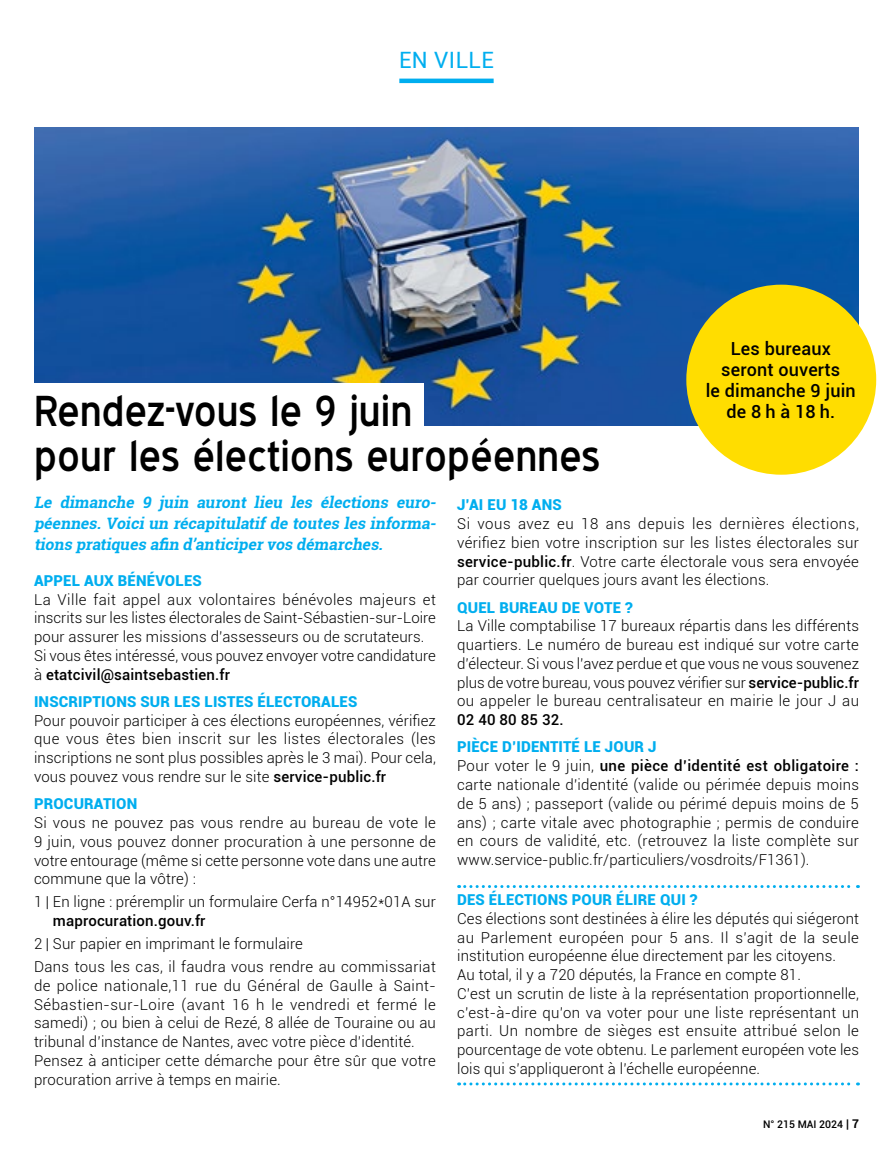
<style>
.page{position:relative;width:893px;height:1149px;background:#fff}
.page>*{position:absolute;margin:0;border:0;box-sizing:border-box;transform-origin:0 0}
.t1{font:42px/45px "Blue Highway";color:#000}
.t2{font:22.5px "Roboto";letter-spacing:.02em;color:#00aeef}
.t3{font:500 18px/21px "Roboto";letter-spacing:.01em;color:#000;text-align:center}
.t4{font:italic 700 15.75px/21px "Roboto Slab";color:#00aeef;text-align:justify}
.t5{font:300 15px/18.8px "Roboto";letter-spacing:.01em;color:#000}
.t6{font:900 15px "Roboto";letter-spacing:.01em;color:#00aeef}
.t7{font:500 15px "Roboto";letter-spacing:.01em;color:#000}
.t8{font:500 10.5px "Roboto";color:#000}
.s1{font-weight:500}
.s2{font-weight:900;color:#00aeef}
.s3{font-size:12px}
.s4{font-weight:700;font-size:12px}
</style>
<div class="page">
<hr style="left:399px;top:79px;width:95px;height:4px;background:#00aeef">
<img style="left:34px;top:128px;width:825px;height:297px">
<svg style="left:459px;top:885px;width:399px;height:2px"></svg>
<svg style="left:459px;top:1082px;width:399px;height:3px"></svg>
<div style="left:24px;top:383px;width:399px;height:54px;background:#fff"></div>
<div style="left:686px;top:284px;width:190px;height:190px;background:#fd0;border-radius:50%"></div>
<h2 class="t2" style="left:399px;top:44px;width:96px">EN VILLE</h2>
<h1 class="t1" style="left:34px;top:388px;width:568px">Rendez-vous le 9 juin<br>pour les élections européennes</h1>
<p class="t3" style="left:706px;top:337px;width:152px">Les bureaux seront ouverts<br>le dimanche 9 juin de 8 h à 18 h.</p>
<p class="t4" style="left:34px;top:491px;width:407px">Le dimanche 9 juin auront lieu les élections euro&shy;péennes. Voici un récapitulatif de toutes les informa&shy;tions pratiques afin d’anticipervos démarches.</p>
<p class="t6" style="left:34px;top:569px;width:169px">APPEL AUX BÉNÉVOLES</p>
<p class="t5" style="left:34px;top:589px;width:403px">La Ville fait appel aux volontaires bénévoles majeurs et inscrits sur les listes électorales de Saint-Sébastien-sur-Loire pour assurer les missions d’assesseurs ou de scrutateurs.<br>Si vous êtes intéressé, vous pouvez envoyer votre candidature à <span class="s1">etatcivil@saintsebastien.fr</span></p>
<p class="t6" style="left:34px;top:690px;width:325px">INSCRIPTIONS SUR LES LISTES ÉLECTORALES</p>
<p class="t5" style="left:34px;top:710px;width:403px;text-align:justify">Pour pouvoir participer à ces élections européennes, vérifiez que vous êtes bien inscrit sur les listes électorales (les inscriptions ne sont plus possibles après le 3 mai). Pour cela, vous pouvez vous rendre sur le site <span class="s1">service-public.fr</span></p>
<p class="t6" style="left:34px;top:793px;width:105px">PROCURATION</p>
<p class="t5" style="left:34px;top:812px;width:403px;text-align:justify">Si vous ne pouvez pas vous rendre au bureau de vote le 9 juin, vous pouvez donner procuration à une personne de votre entourage (même si cette personne vote dans une autre commune que la vôtre) :</p>
<p class="t5" style="left:34px;top:891px;width:403px">1 | En ligne : préremplir un formulaire Cerfa n°14952*01A sur</p>
<p class="t7" style="left:53px;top:909px;width:154px">maprocuration.gouv.fr</p>
<p class="t5" style="left:34px;top:931px;width:403px;line-height:23px">2 | Sur papier en imprimant le formulaire<br>Dans tous les cas, il faudra vous rendre au commissariat</p>
<p class="t5" style="left:34px;top:975px;width:403px">de police nationale,11 rue du Général de Gaulle à Saint-Sébastien-sur-Loire (avant 16 h le vendredi et fermé le samedi) ; ou bien à celui de Rezé, 8 allée de Touraine ou au tribunal d’instance de Nantes, avec votre pièce d’identité.<br>Pensez à anticiper cette démarche pour être sûr que votre procuration arrive à temps en mairie.</p>
<p class="t6" style="left:457px;top:494px;width:106px">J’AI EU 18 ANS</p>
<p class="t5" style="left:457px;top:513px;width:403px;text-align:justify">Si vous avez eu 18 ans depuis les dernières élections, vérifiez bien votre inscription sur les listes électorales sur <span class="s1">service-public.fr</span>. Votre carte électorale vous sera envoyée par courrier quelques jours avant les élections.</p>
<p class="t6" style="left:457px;top:596px;width:177px">QUEL BUREAU DE VOTE ?</p>
<p class="t5" style="left:457px;top:616px;width:403px;text-align:justify">La Ville comptabilise 17 bureaux répartis dans les différents quartiers. Le numéro de bureau est indiqué sur votre carte d’électeur. Si vous l’avez perdue et que vous ne vous souvenez plus de votre bureau, vous pouvez vérifier sur <span class="s1">service-public.fr </span>ou appeler le bureau centralisateur en mairie le jour J au</p>
<p class="t7" style="left:457px;top:709px;width:108px">02 40 80 85 32.</p>
<p class="t5" style="left:457px;top:737px;width:403px"><span class="s2">PIÈCE D’IDENTITÉ LE JOUR J<br></span>Pour voter le 9 juin, <span class="s1">une pièce d’identité est obligatoire : </span>carte nationale d'identité (valide ou périmée depuis moins de 5 ans) ; passeport (valide ou périmé depuis moins de 5 ans) ; carte vitale avec photographie ; permis de conduire en cours de validité, etc. (retrouvez la liste complète sur www.service-public.fr/particuliers/vosdroits/F1361).</p>
<p class="t6" style="left:457px;top:888px;width:242px">DES ÉLECTIONS POUR ÉLIRE QUI ?</p>
<p class="t5" style="left:457px;top:908px;width:404px">Ces élections sont destinées à élire les députés qui siégeront au Parlement européen pour 5 ans. Il s’agit de la seule institution européenne élue directement par les citoyens.<br>Au total, il y a 720 députés, la France en compte 81.<br>C’est un scrutin de liste à la représentation proportionnelle, c’est-à-dire qu’on va voter pour une liste représentant un parti. Un nombre de sièges est ensuite attribué selon le pourcentage de vote obtenu. Le parlement européen vote les lois qui s’appliqueront à l’échelle européenne.</p>
<p class="t8" style="left:763px;top:1116px;width:97px">N° 215 MAI 2024 <span class="s3">|</span> <span class="s4">7</span></p>
</div>
